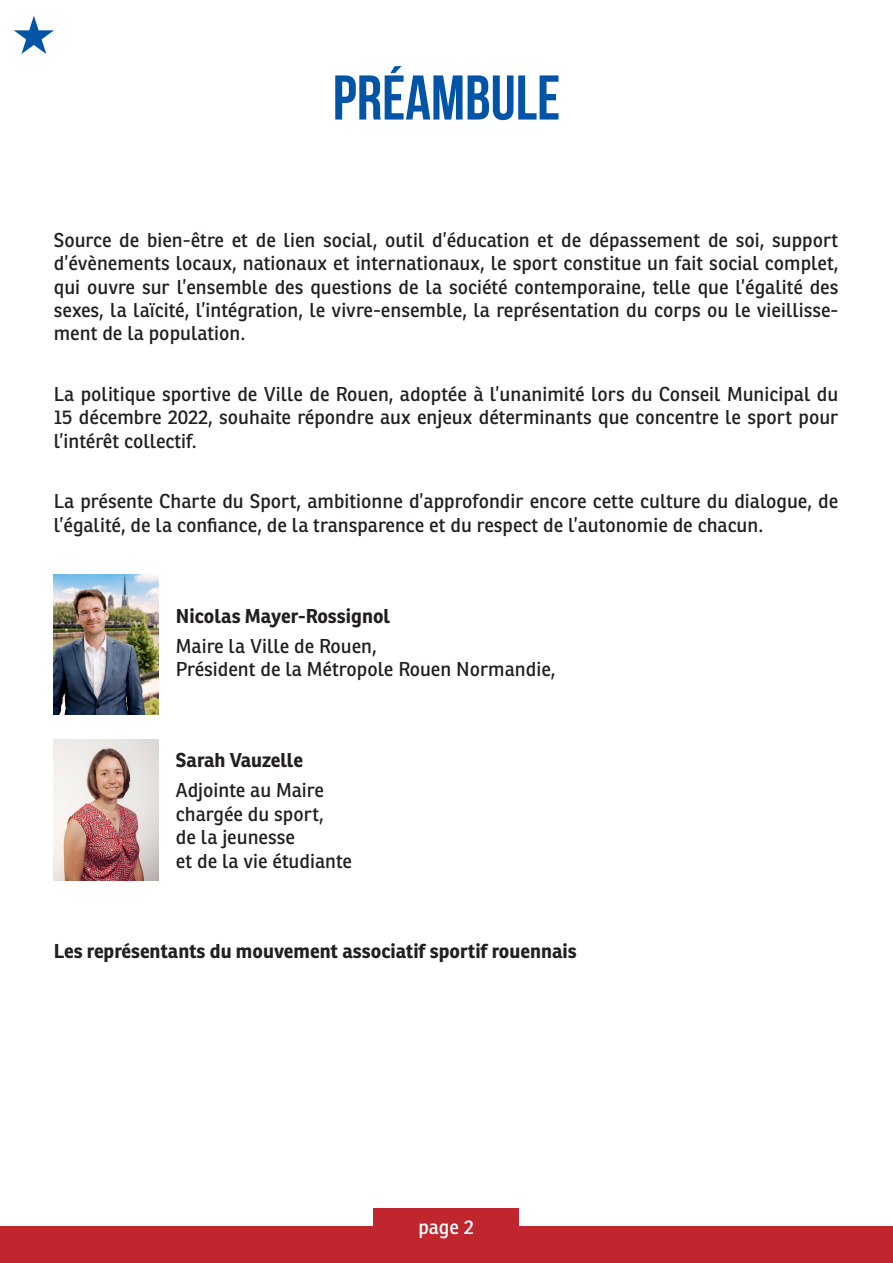
<style>
.page{position:relative;width:893px;height:1263px;background:#fff}
.page>*{position:absolute;margin:0;border:0;box-sizing:border-box;transform-origin:0 0}
.titre_1{font:700 63px "Bebas Neue";color:#0154a6}
.courant{font:19.5px/23.4px "Ronnia";color:#231f20}
.courant-2{font:700 19.5px "Ronnia";color:#231f20}
.t1{font:19.5px "Ronnia";color:#fff}
</style>
<div class="page">
<div style="left:0;top:1226px;width:893px;height:37px;background:#c0262d"></div>
<div style="left:373px;top:1209px;width:146px;height:54px;background:#c0262d"></div>
<svg style="left:14px;top:16px;width:40px;height:38px"></svg>
<img style="left:54px;top:574px;width:105px;height:140px">
<img style="left:54px;top:740px;width:105px;height:140px">
<p class="titre_1" style="left:333px;top:63px;width:229px">PRÉAMBULE</p>
<p class="courant" style="left:54px;top:228px;width:786px;text-align:justify">Source de bien-être et de lien social, outil d’éducation et de dépassement de soi, support d’évènements locaux, nationaux et internationaux, le sport constitue un fait social complet, qui ouvre sur l’ensemble des questions de la société contemporaine, telle que l’égalité des sexes, la laïcité, l’intégration, le vivre-ensemble, la représentation du corps ou le vieillisse&shy;ment de la population.</p>
<p class="courant" style="left:54px;top:382px;width:786px;text-align:justify">La politique sportive de Ville de Rouen, adoptée à l’unanimité lors du Conseil Municipal du 15 décembre 2022, souhaite répondre aux enjeux déterminants que concentre le sport pour l’intérêt collectif.</p>
<p class="courant" style="left:54px;top:489px;width:786px">La présente Charte du Sport, ambitionne d’approfondir encore cette culture du dialogue, de l’égalité, de la confiance, de la transparence et du respect de l’autonomie de chacun.</p>
<p class="courant-2" style="left:176px;top:603px;width:216px">Nicolas Mayer-Rossignol</p>
<p class="courant" style="left:176px;top:634px;width:381px">Maire la Ville de Rouen,<br>Président de la Métropole Rouen Normandie,</p>
<p class="courant-2" style="left:176px;top:748px;width:129px">Sarah Vauzelle</p>
<p class="courant" style="left:176px;top:778px;width:178px">Adjointe au Maire chargée du sport,<br>de la jeunesse<br>et de la vie étudiante</p>
<p class="courant-2" style="left:54px;top:939px;width:525px">Les représentants du mouvement associatif sportif rouennais</p>
<p class="t1" style="left:418px;top:1215px;width:57px">page 2</p>
</div>
